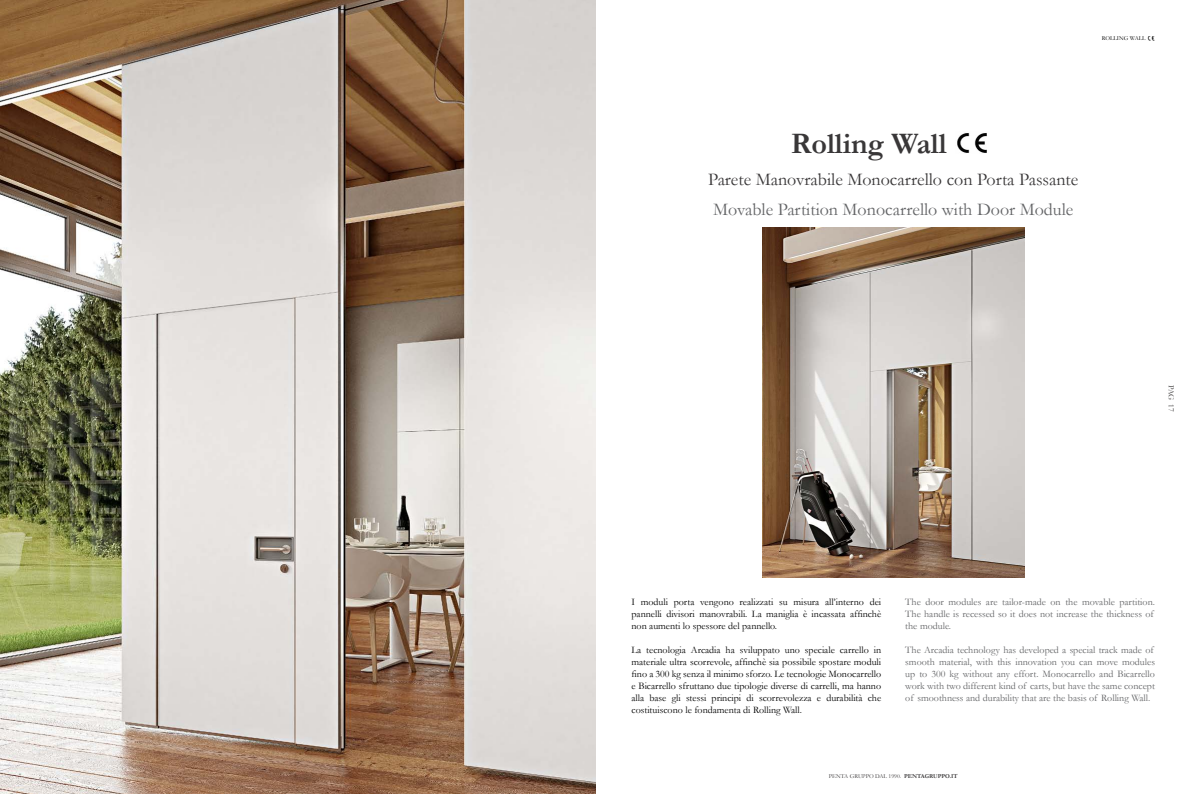
<style>
.page{position:relative;width:1191px;height:794px;background:#fff}
.page>*{position:absolute;margin:0;border:0;box-sizing:border-box;transform-origin:0 0}
.t1{font:700 30px "Garamond";color:#393738}
.t2{font:18px "Garamond";color:#393738}
.t3{font:18px "Garamond";color:#636466}
.t4{font:10px/12px "Garamond";color:#000;text-align:justify}
.t5{font:10px/12px "Garamond";color:#636466}
.t6{font:8px "Garamond";color:#393738}
.t7{font:6px "Garamond";color:#393738}
.t8{font:6px "Garamond";color:#000}
.s1{color:#fff}
.s2{font-weight:700}
</style>
<div class="page">
<img style="left:0;top:0;width:595px;height:794px">
<img style="left:762px;top:227px;width:262px;height:351px">
<svg style="left:1147px;top:36px;width:8px;height:4px"></svg>
<img style="left:957px;top:133px;width:30px;height:20px">
<p class="t8" style="left:1101px;top:34px;width:45px">ROLLING WALL</p>
<h1 class="t1" style="left:791px;top:123px;width:206px">Rolling Wall <span class="s1">CE</span></h1>
<h2 class="t2" style="left:708px;top:167px;width:372px">Parete Manovrabile Monocarrello con Porta Passante</h2>
<h2 class="t3" style="left:713px;top:197px;width:362px">Movable Partition Monocarrello with Door Module</h2>
<p class="t6" style="left:1176px;top:385px;width:28px;rotate:90deg">PAG 17</p>
<p class="t4" style="left:631px;top:595px;width:251px">I moduli porta vengono realizzati su misura all’interno dei pannelli divisori manovrabili. La maniglia è incassata affinchè non aumenti lo spessore del pannello.</p>
<p class="t4" style="left:631px;top:643px;width:251px">La tecnologia Arcadia ha sviluppato uno speciale carrello in materiale ultra scorrevole, affinchè sia possibile spostare moduli fino a 300 kg senza il minimo sforzo. Le tecnologie Monocarrello e Bicarrello sfruttano due tipologie diverse di carrelli, ma hanno alla base gli stessi principi di scorrevolezza e durabilità che costituiscono le fondamenta di Rolling Wall.</p>
<p class="t5" style="left:905px;top:595px;width:251px">The door modules are tailor-made on the movable partition.<br>The handle is recessed so it does not increase the thickness of the module.</p>
<p class="t5" style="left:905px;top:643px;width:251px">The Arcadia technology has developed a special track made of smooth material, with this innovation you can move modules up to 300 kg without any effort. Monocarrello and Bicarrello work with two different kind of carts, but have the same concept of smoothness and durability that are the basis of Rolling Wall.</p>
<p class="t7" style="left:828px;top:772px;width:130px">PENTA GRUPPO DAL 1990. <span class="s2">PENTAGRUPPO.IT</span></p>
</div>
